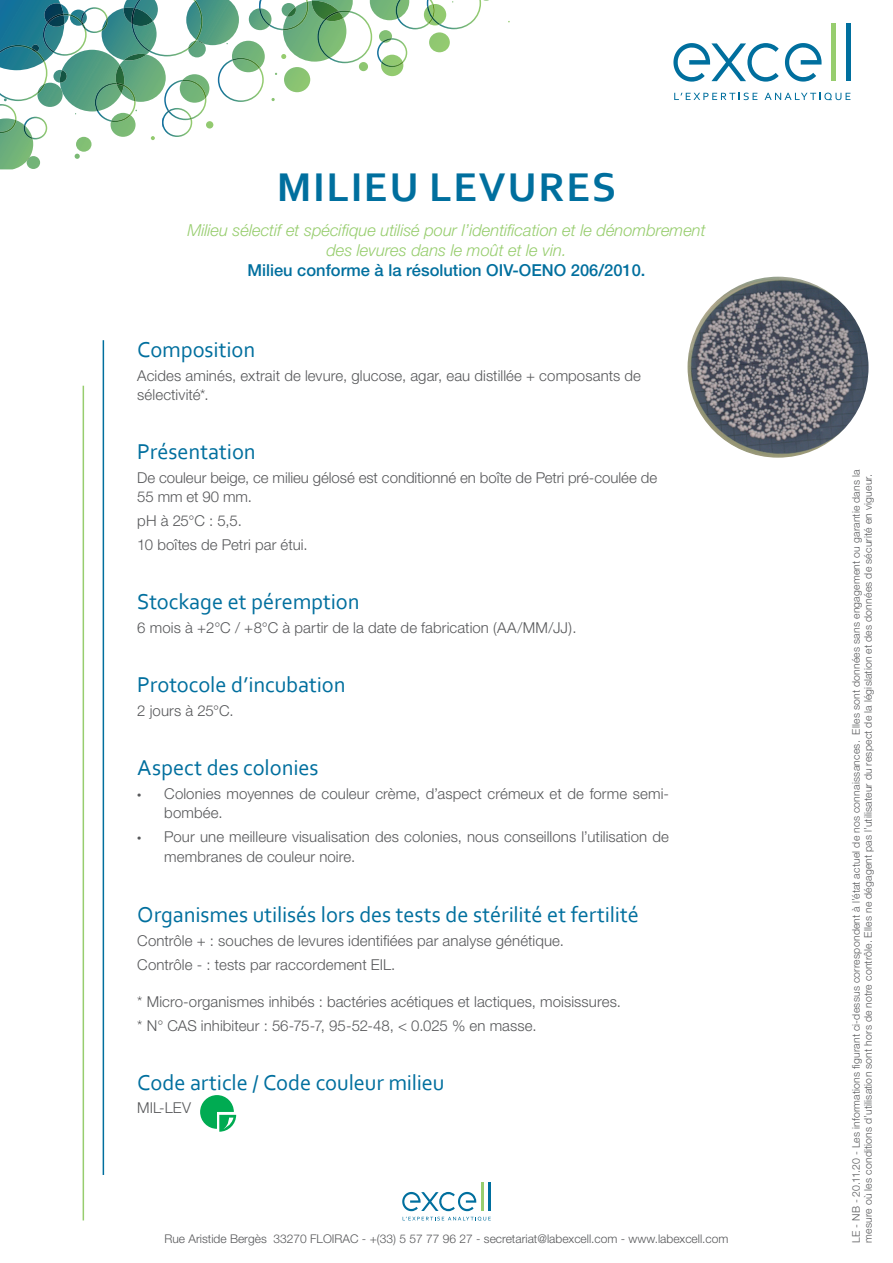
<style>
.page{position:relative;width:893px;height:1263px;background:#fff}
.page>*{position:absolute;margin:0;border:0;box-sizing:border-box;transform-origin:0 0}
.t1{font:700 42px "Corbel";letter-spacing:.04em;color:#006f9e}
.Texte{font:22.5px "Corbel";letter-spacing:-.005em;color:#006f9e}
.t2{font:italic 300 16.5px "Helvetica Neue";color:#97cd6e}
.t3{font:500 16.5px "Helvetica Neue";color:#006f9e}
.Texte-2{font:300 15px/19.5px "Helvetica Neue";letter-spacing:.005em;color:#57585a}
.t4{font:300 12px "Helvetica Neue";color:#57585a}
.Texte-3{font:300 10.5px/12px "Helvetica Neue";letter-spacing:.02em;color:#57585a}
.s1{font-family:"Myriad Pro";font-weight:400}
</style>
<div class="page">
<svg style="left:200px;top:1095px;width:36px;height:37px"></svg>
<img style="left:688px;top:277px;width:180px;height:181px;border-radius:90px">
<hr style="left:103px;top:340px;width:1px;height:835px;background:#006f9e">
<svg style="left:785px;top:43px;width:36px;height:39px"></svg>
<hr style="left:831px;top:24px;width:4px;height:57px;background:#97cd6e">
<hr style="left:846px;top:24px;width:4px;height:57px;background:#006f9e">
<svg style="left:674px;top:93px;width:83px;height:7px"></svg>
<svg style="left:764px;top:93px;width:86px;height:7px"></svg>
<svg style="left:673px;top:43px;width:106px;height:39px"></svg>
<hr style="left:481px;top:1182px;width:2px;height:29px;background:#97cd6e">
<hr style="left:489px;top:1182px;width:2px;height:29px;background:#006f9e">
<svg style="left:403px;top:1217px;width:88px;height:3px"></svg>
<svg style="left:402px;top:1192px;width:74px;height:19px"></svg>
<hr style="left:83px;top:386px;width:1px;height:834px;background:#97cd6e">
<svg style="left:0;top:0;width:489px;height:169px"></svg>
<p class="t1" style="left:277px;top:161px;width:341px">MILIEU LEVURES</p>
<p class="t2" style="left:187px;top:221px;width:520px">Milieu sélectif et spécifique utilisé pour l’identification et le dénombrement</p>
<p class="t2" style="left:326px;top:240px;width:242px">des levures dans le moût et le vin.</p>
<p class="t3" style="left:247px;top:261px;width:400px">Milieu conforme à la résolution OIV-OENO 206/2010.</p>
<p class="Texte" style="left:137px;top:335px;width:119px">Composition</p>
<p class="Texte-2" style="left:137px;top:365px;width:505px">Acides aminés, extrait de levure, glucose, agar, eau distillée + composants de sélectivité*.</p>
<p class="Texte" style="left:137px;top:438px;width:120px">Présentation</p>
<p class="Texte-2" style="left:137px;top:468px;width:521px">De couleur beige, ce milieu gélosé est conditionné en boîte de Petri pré-coulée de<br>55 mm et 90 mm.</p>
<p class="Texte-2" style="left:137px;top:511px;width:106px">pH à 25°C : 5,5.</p>
<p class="Texte-2" style="left:137px;top:535px;width:172px">10 boîtes de Petri par étui.</p>
<p class="Texte" style="left:137px;top:587px;width:224px">Stockage et péremption</p>
<p class="Texte-2" style="left:137px;top:617px;width:441px">6 mois à +2°C / +8°C à partir de la date de fabrication (AA/MM/JJ).</p>
<p class="Texte" style="left:137px;top:670px;width:210px">Protocole d’incubation</p>
<p class="Texte-2" style="left:137px;top:700px;width:98px">2 jours à 25°C.</p>
<p class="Texte" style="left:137px;top:754px;width:183px">Aspect des colonies</p>
<p class="Texte-2" style="left:164px;top:783px;width:506px;text-indent:-27px"><span class="s1">•</span> Colonies moyennes de couleur crème, d’aspect crémeux et de forme semi&shy;bombée.</p>
<p class="Texte-2" style="left:164px;top:827px;width:506px;text-indent:-27px"><span class="s1">•</span> Pour une meilleure visualisation des colonies, nous conseillons l’utilisation de membranes de couleur noire.</p>
<p class="Texte" style="left:137px;top:900px;width:503px">Organismes utilisés lors des tests de stérilité et fertilité</p>
<p class="Texte-2" style="left:137px;top:930px;width:428px">Contrôle + : souches de levures identifiées par analyse génétique.</p>
<p class="Texte-2" style="left:137px;top:954px;width:259px">Contrôle - : tests par raccordement EIL.</p>
<p class="Texte-2" style="left:137px;top:991px;width:485px">* Micro-organismes inhibés : bactéries acétiques et lactiques, moisissures.</p>
<p class="Texte-2" style="left:137px;top:1015px;width:401px">* N° CAS inhibiteur : 56-75-7, 95-52-48, &lt; 0.025 % en masse.</p>
<p class="Texte" style="left:137px;top:1068px;width:309px">Code article / Code couleur milieu</p>
<p class="Texte-2" style="left:137px;top:1098px;width:55px">MIL-LEV</p>
<p class="t4" style="left:164px;top:1231px;width:565px">Rue Aristide Bergès 33270 FLOIRAC - +(33) 5 57 77 96 27 - secretariat@labexcell.com - www.labexcell.com</p>
<p class="Texte-3" style="left:850px;top:1243px;width:775px;rotate:-90deg">LE - NB - 20.11.20 - Les informations figurant ci-dessus correspondent à l’état actuel de nos connaissances. Elles sont données sans engagement ou garantie dans la mesure où les conditions d’utilisation sont hors de notre contrôle. Elles ne dégagent pas l’utilisateur du respect de la législation et des données de sécurité en vigueur.</p>
</div>
